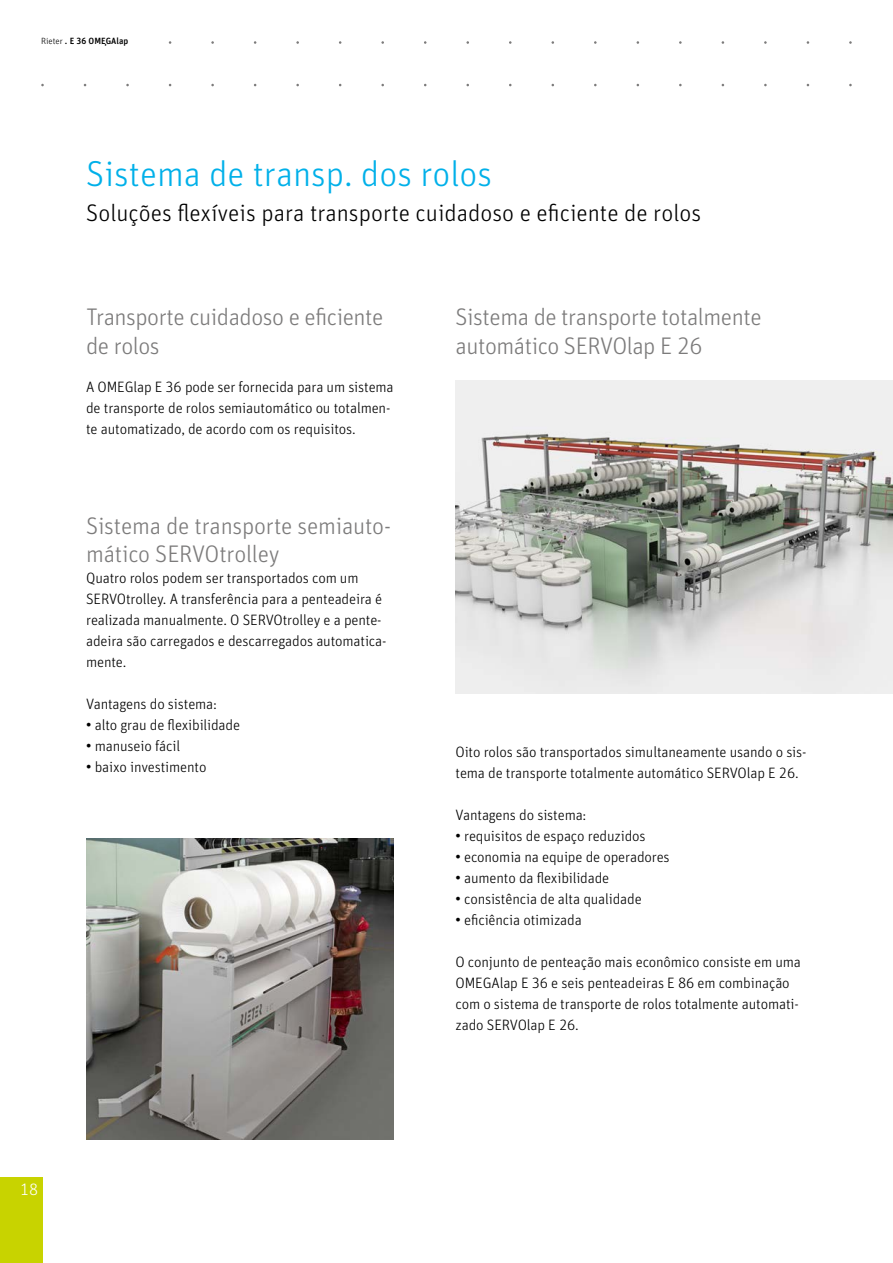
<style>
.page{position:relative;width:893px;height:1263px;background:#fff}
.page>*{position:absolute;margin:0;border:0;box-sizing:border-box;transform-origin:0 0}
.t1{font:300 36px "Unit Pro";color:#00b0e9}
.t2{font:300 24px/28.5px "Unit Pro";letter-spacing:-.02em;color:#7c7b7b}
.t3{font:300 24px "Unit Pro";color:#000}
.t4{font:300 16.5px "Unit Pro";color:#fff}
.t5{font:300 15px/21px "Unit Pro";letter-spacing:-.01em;color:#000}
.t6{font:500 9px "Unit Pro";color:#000}
.s1{font-weight:300}
.s2{font-family:"Arial";font-weight:400}
</style>
<div class="page">
<img style="left:86px;top:839px;width:308px;height:301px">
<img style="left:455px;top:381px;width:438px;height:312px">
<div style="left:0;top:1178px;width:43px;height:85px;background:#c8d300"></div>
<p class="t6" style="left:41px;top:34px;width:89px"><span class="s1">Rieter</span> OMEGAlap E 36</p>
<p class="t6" style="left:65px;top:34px;width:65px">. E 36 OMEGAlap</p>
<h1 class="t1" style="left:86px;top:149px;width:408px">Sistema de transp. dos rolos</h1>
<h2 class="t3" style="left:86px;top:196px;width:617px">Soluções flexíveis para transporte cuidadoso e eficiente de rolos</h2>
<h2 class="t2" style="left:86px;top:302px;width:299px">Transporte cuidadoso e eficiente de rolos</h2>
<p class="t5" style="left:86px;top:375px;width:309px">A OMEGlap E 36 pode ser fornecida para um sistema de transporte de rolos semiautomático ou totalmen&shy;te automatizado, de acordo com os requisitos.</p>
<h2 class="t2" style="left:86px;top:510px;width:306px">Sistema de transporte semiauto&shy;mático SERVOtrolley</h2>
<p class="t5" style="left:86px;top:567px;width:302px">Quatro rolos podem ser transportados com um SERVOtrolley. A transferência para a penteadeira é realizada manualmente. O SERVOtrolley e a pente&shy;adeira são carregados e descarregados automatica&shy;mente.</p>
<p class="t5" style="left:86px;top:693px;width:133px">Vantagens do sistema:</p>
<p class="t5" style="left:86px;top:714px;width:156px"><span class="s2">•</span> alto grau de flexibilidade</p>
<p class="t5" style="left:86px;top:735px;width:96px"><span class="s2">•</span> manuseio fácil</p>
<p class="t5" style="left:86px;top:756px;width:122px"><span class="s2">•</span> baixo investimento</p>
<p class="t4" style="left:20px;top:1178px;width:20px">18</p>
<h2 class="t2" style="left:455px;top:302px;width:308px">Sistema de transporte totalmente automático SERVOlap E 26</h2>
<p class="t5" style="left:455px;top:741px;width:353px">Oito rolos são transportados simultaneamente usando o sis&shy;tema de transporte totalmente automático SERVOlap E 26.</p>
<p class="t5" style="left:455px;top:804px;width:133px">Vantagens do sistema:</p>
<p class="t5" style="left:455px;top:825px;width:192px"><span class="s2">•</span> requisitos de espaço reduzidos</p>
<p class="t5" style="left:455px;top:846px;width:216px"><span class="s2">•</span> economia na equipe de operadores</p>
<p class="t5" style="left:455px;top:867px;width:155px"><span class="s2">•</span> aumento da flexibilidade</p>
<p class="t5" style="left:455px;top:888px;width:188px"><span class="s2">•</span> consistência de alta qualidade</p>
<p class="t5" style="left:455px;top:909px;width:128px"><span class="s2">•</span> eficiência otimizada</p>
<p class="t5" style="left:455px;top:951px;width:347px">O conjunto de penteação mais econômico consiste em uma OMEGAlap E 36 e seis penteadeiras E 86 em combinação com o sistema de transporte de rolos totalmente automati&shy;zado SERVOlap E 26.</p>
</div>
